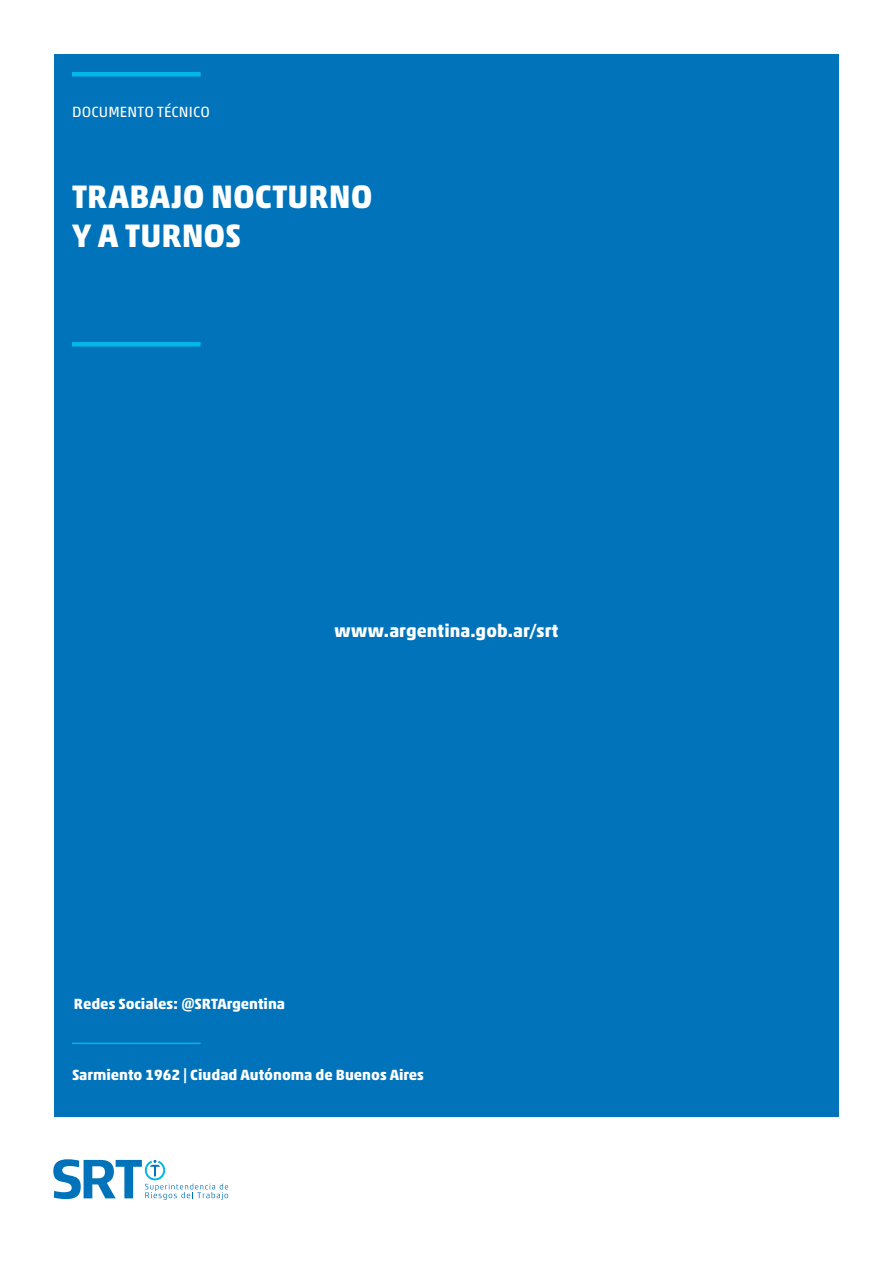
<style>
.page{position:relative;width:893px;height:1263px;background:#fff}
.page>*{position:absolute;margin:0;border:0;box-sizing:border-box;transform-origin:0 0}
.t1{font:700 33px/39.6px "Akko Pro";color:#fff}
.t2{font:700 18px "Akko Pro";letter-spacing:.005em;color:#fff}
.t3{font:700 15px "Akko Pro";color:#fff}
.t4{font:15px "Akko Pro";letter-spacing:.01em;color:#fff}
</style>
<div class="page">
<svg style="left:53px;top:1159px;width:175px;height:41px"></svg>
<div style="left:54px;top:54px;width:785px;height:1062px;background:#0173bb"></div>
<div style="left:72px;top:72px;width:129px;height:5px;background:#03b7e9"></div>
<div style="left:72px;top:342px;width:129px;height:5px;background:#03b7e9"></div>
<hr style="left:72px;top:1043px;width:129px;height:1px;background:#03b7e9">
<p class="t4" style="left:72px;top:103px;width:139px">DOCUMENTO TÉCNICO</p>
<h1 class="t1" style="left:72px;top:176px;width:302px">TRABAJO NOCTURNO<br>Y A TURNOS</h1>
<p class="t2" style="left:335px;top:620px;width:225px">www.argentina.gob.ar/srt</p>
<p class="t3" style="left:74px;top:994px;width:213px">Redes Sociales: @SRTArgentina</p>
<p class="t3" style="left:72px;top:1066px;width:353px">Sarmiento 1962 | Ciudad Autónoma de Buenos Aires</p>
</div>
